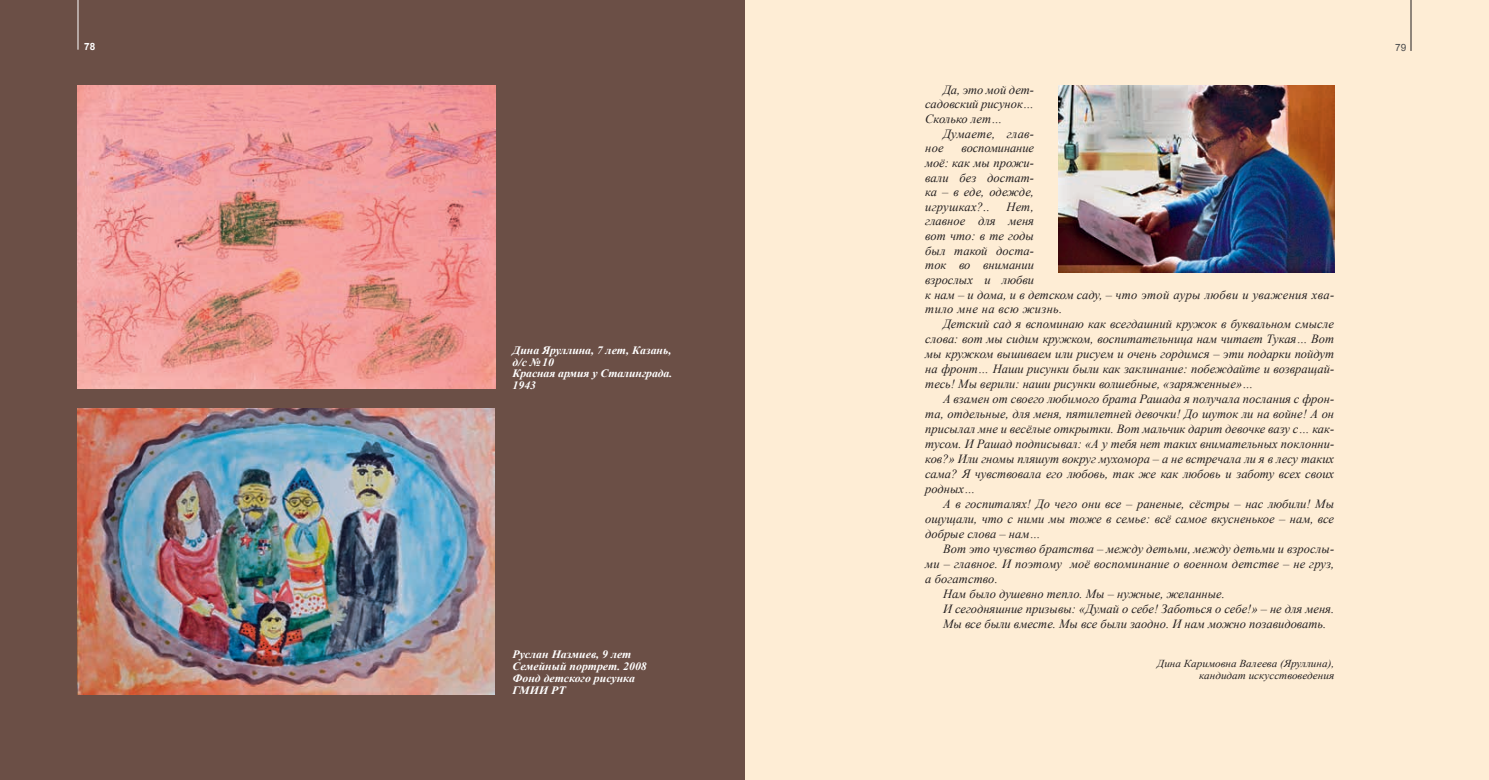
<style>
.page{position:relative;width:1489px;height:780px;background:#fff}
.page>*{position:absolute;margin:0;border:0;box-sizing:border-box;transform-origin:0 0}
.t1{font:italic 12.5px/14.6px "Times New Roman";color:#231f20;text-align:justify}
.t2{font:italic 12.5px/14.6px "Times New Roman";letter-spacing:.02em;color:#231f20}
.t3{font:italic 700 11.25px/11.9px "Times New Roman";color:#fff;scale:1.05 1}
.t4{font:italic 10.62px/11.9px "Times New Roman";color:#231f20;text-align:right;scale:1.05 1}
.t5{font:700 10px "Arial";color:#fff}
.t6{font:10px "Arial";color:#4b4c4d}
</style>
<div class="page">
<div style="left:744px;top:0;width:744px;height:780px;background:#feedd5"></div>
<div style="left:0;top:0;width:744px;height:780px;background:#6b4f46"></div>
<hr style="left:77px;top:0;width:1px;height:50px;background:#fff">
<img style="left:78px;top:85px;width:417px;height:304px">
<img style="left:78px;top:408px;width:416px;height:286px">
<img style="left:1058px;top:86px;width:275px;height:186px">
<hr style="left:1410px;top:0;width:1px;height:51px;background:#231f20">
<p class="t5" style="left:84px;top:39px;width:13px">78</p>
<p class="t3" style="left:512px;top:343px;width:154px">Дина Яруллина, 7 лет, Казань, д/с №10<br>Красная армия у Сталинграда.<br>1943</p>
<p class="t3" style="left:512px;top:647px;width:129px">Руслан Назмиев, 9 лет<br>Семейный портрет. 2008<br>Фонд детского рисунка<br>ГМИИ РТ</p>
<p class="t1" style="left:925px;top:82px;width:110px;text-indent:18px">Да, это мой дет&shy;садовский рисунок… Сколько лет…</p>
<p class="t2" style="left:925px;top:126px;width:110px;text-indent:18px">Думаете, глав&shy;ное</p>
<p class="t1" style="left:925px;top:140px;width:110px;text-indent:36px">воспоминание моё: как мы прожи&shy;вали без достат&shy;ка – в еде, одежде, игрушках?..</p>
<p class="t1" style="left:925px;top:199px;width:410px;text-align:left;text-indent:81px">Нет,<br>главное для меня<br>вот что: в те годы<br>был такой доста-<br>ток во внимании<br>взрослых и любви<br>к нам – и дома, и в детском саду, – что этой ауры любви и уважения хва&shy;тило мне на всю жизнь.</p>
<p class="t1" style="left:925px;top:316px;width:410px;line-height:15px;text-indent:18px">Детский сад я вспоминаю как всегдашний кружок в буквальном смысле слова: вот мы сидим кружком, воспитательница нам читает Тукая… Вот мы кружком вышиваем или рисуем и очень гордимся – эти подарки пойдут на фронт… Наши рисунки были как заклинание: побеждайте и возвращай&shy;тесь! Мы верили: наши рисунки волшебные, «заряженные»…</p>
<p class="t1" style="left:925px;top:391px;width:410px;line-height:15px;text-indent:18px">А взамен от своего любимого брата Рашада я получала послания с фрон&shy;та, отдельные, для меня, пятилетней девочки! До шуток ли на войне! А он присылал мне и весёлые открытки. Вот мальчик дарит девочке вазу с… как&shy;тусом. И Рашад подписывал: «А у тебя нет таких внимательных поклонни&shy;ков?» Или гномы пляшут вокруг мухомора – а не встречала ли я в лесу таких сама? Я чувствовала его любовь, так же как любовь и заботу всех своих родных…</p>
<p class="t1" style="left:925px;top:496px;width:410px;line-height:15px;text-indent:18px">А в госпиталях! До чего они все – раненые, сёстры – нас любили! Мы ощущали, что с ними мы тоже в семье: всё самое вкусненькое – нам, все добрые слова – нам…</p>
<p class="t1" style="left:943px;top:541px;width:392px">Вот это чувство братства – между детьми, между детьми и взрослы-</p>
<p class="t1" style="left:925px;top:556px;width:410px">ми – главное. И поэтому моё воспоминание о военном детстве – не груз,</p>
<p class="t1" style="left:925px;top:571px;width:74px">а богатство.</p>
<p class="t1" style="left:943px;top:586px;width:283px">Нам было душевно тепло. Мы – нужные, желанные.</p>
<p class="t1" style="left:943px;top:601px;width:392px">И сегодняшние призывы: «Думай о себе! Заботься о себе!» – не для меня.</p>
<p class="t1" style="left:943px;top:616px;width:385px">Мы все были вместе. Мы все были заодно. И нам можно позавидовать.</p>
<p class="t4" style="left:1157px;top:656px;width:170px">Дина Каримовна Валеева (Яруллина), кандидат искусствоведения</p>
<p class="t6" style="left:1395px;top:40px;width:13px">79</p>
</div>
